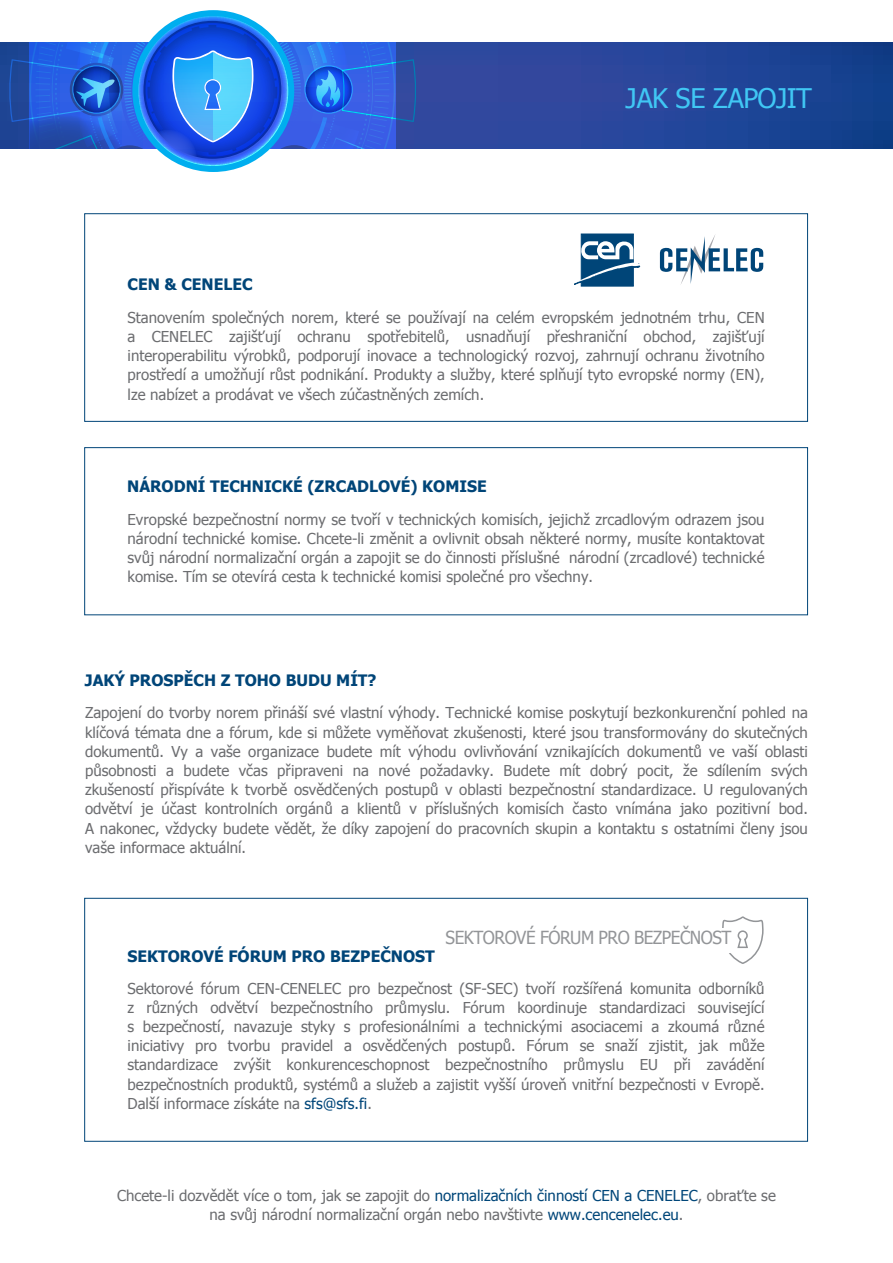
<style>
.page{position:relative;width:893px;height:1263px;background:#fff}
.page>*{position:absolute;margin:0;border:0;box-sizing:border-box;transform-origin:0 0}
.t1{font:27px "Tahoma";letter-spacing:-.025em;color:#40c7f4}
.t2{font:18px "Tahoma";letter-spacing:-.03em;color:#939598;scale:.95 1}
.t3{font:700 15.75px "Tahoma";color:#004578}
.t4{font:15px/19.2px "Tahoma";color:#6c6d70;text-align:justify}
.s1{color:#004679}
</style>
<div class="page">
<svg style="left:0;top:43px;width:893px;height:106px;background:#244598"></svg>
<svg style="left:9px;top:13px;width:408px;height:156px"></svg>
<div style="left:132px;top:10px;width:162px;height:162px;border:6px solid #00aeef;border-radius:50%"></div>
<svg style="left:722px;top:916px;width:42px;height:48px"></svg>
<div style="left:719px;top:928px;width:12px;height:24px;background:#fff"></div>
<div style="left:84px;top:213px;width:724px;height:209px;border:1px solid #004578"></div>
<div style="left:84px;top:447px;width:724px;height:168px;border:1px solid #004578"></div>
<div style="left:84px;top:898px;width:724px;height:244px;border:1px solid #004578"></div>
<svg style="left:660px;top:235px;width:103px;height:50px"></svg>
<svg style="left:574px;top:234px;width:66px;height:52px"></svg>
<h1 class="t1" style="left:625px;top:80px;width:188px">JAK SE ZAPOJIT</h1>
<p class="t3" style="left:128px;top:274px;width:127px">CEN &amp; CENELEC</p>
<p class="t4" style="left:128px;top:307px;width:639px">Stanovením společných norem, které se používají na celém evropském jednotném trhu, CEN a CENELEC zajišťují ochranu spotřebitelů, usnadňují přeshraniční obchod, zajišťují interoperabilitu výrobků, podporují inovace a technologický rozvoj, zahrnují ochranu životního prostředí a umožňují růst podnikání. Produkty a služby, které splňují tyto evropské normy (EN), lze nabízet a prodávat ve všech zúčastněných zemích.</p>
<p class="t3" style="left:127px;top:475px;width:361px">NÁRODNÍ TECHNICKÉ (ZRCADLOVÉ) KOMISE</p>
<p class="t4" style="left:128px;top:509px;width:639px">Evropské bezpečnostní normy se tvoří v technických komisích, jejichž zrcadlovým odrazem jsou národní technické komise. Chcete-li změnit a ovlivnit obsah některé normy, musíte kontaktovat svůj národní normalizační orgán a zapojit se do činnosti příslušné národní (zrcadlové) technické komise. Tím se otevírá cesta k technické komisi společné pro všechny.</p>
<p class="t3" style="left:85px;top:669px;width:293px">JAKÝ PROSPĚCH Z TOHO BUDU MÍT?</p>
<p class="t4" style="left:85px;top:703px;width:724px">Zapojení do tvorby norem přináší své vlastní výhody. Technické komise poskytují bezkonkurenční pohled na klíčová témata dne a fórum, kde si můžete vyměňovat zkušenosti, které jsou transformovány do skutečných dokumentů. Vy a vaše organizace budete mít výhodu ovlivňování vznikajících dokumentů ve vaší oblasti působnosti a budete včas připraveni na nové požadavky. Budete mít dobrý pocit, že sdílením svých zkušeností přispíváte k tvorbě osvědčených postupů v oblasti bezpečnostní standardizace. U regulovaných odvětví je účast kontrolních orgánů a klientů v příslušných komisích často vnímána jako pozitivní bod.<br>A nakonec, vždycky budete vědět, že díky zapojení do pracovních skupin a kontaktu s ostatními členy jsou vaše informace aktuální.</p>
<p class="t2" style="left:446px;top:925px;width:302px">SEKTOROVÉ FÓRUM PRO BEZPEČNOST</p>
<p class="t3" style="left:128px;top:945px;width:309px">SEKTOROVÉ FÓRUM PRO BEZPEČNOST</p>
<p class="t4" style="left:128px;top:978px;width:639px">Sektorové fórum CEN-CENELEC pro bezpečnost (SF-SEC) tvoří rozšířená komunita odborníků z různých odvětví bezpečnostního průmyslu. Fórum koordinuje standardizaci související s bezpečností, navazuje styky s profesionálními a technickými asociacemi a zkoumá různé iniciativy pro tvorbu pravidel a osvědčených postupů. Fórum se snaží zjistit, jak může standardizace zvýšit konkurenceschopnost bezpečnostního průmyslu EU při zavádění bezpečnostních produktů, systémů a služeb a zajistit vyšší úroveň vnitřní bezpečnosti v Evropě.<br>Další informace získáte na <span class="s1">sfs@sfs.fi</span>.</p>
<p class="t4" style="left:117px;top:1185px;width:660px;text-align:center">Chcete-li dozvědět více o tom, jak se zapojit do <span class="s1">normalizačních činností CEN a CENELEC</span>, obraťte se na svůj národní normalizační orgán nebo navštivte <span class="s1">www.cencenelec.eu</span>.</p>
</div>
